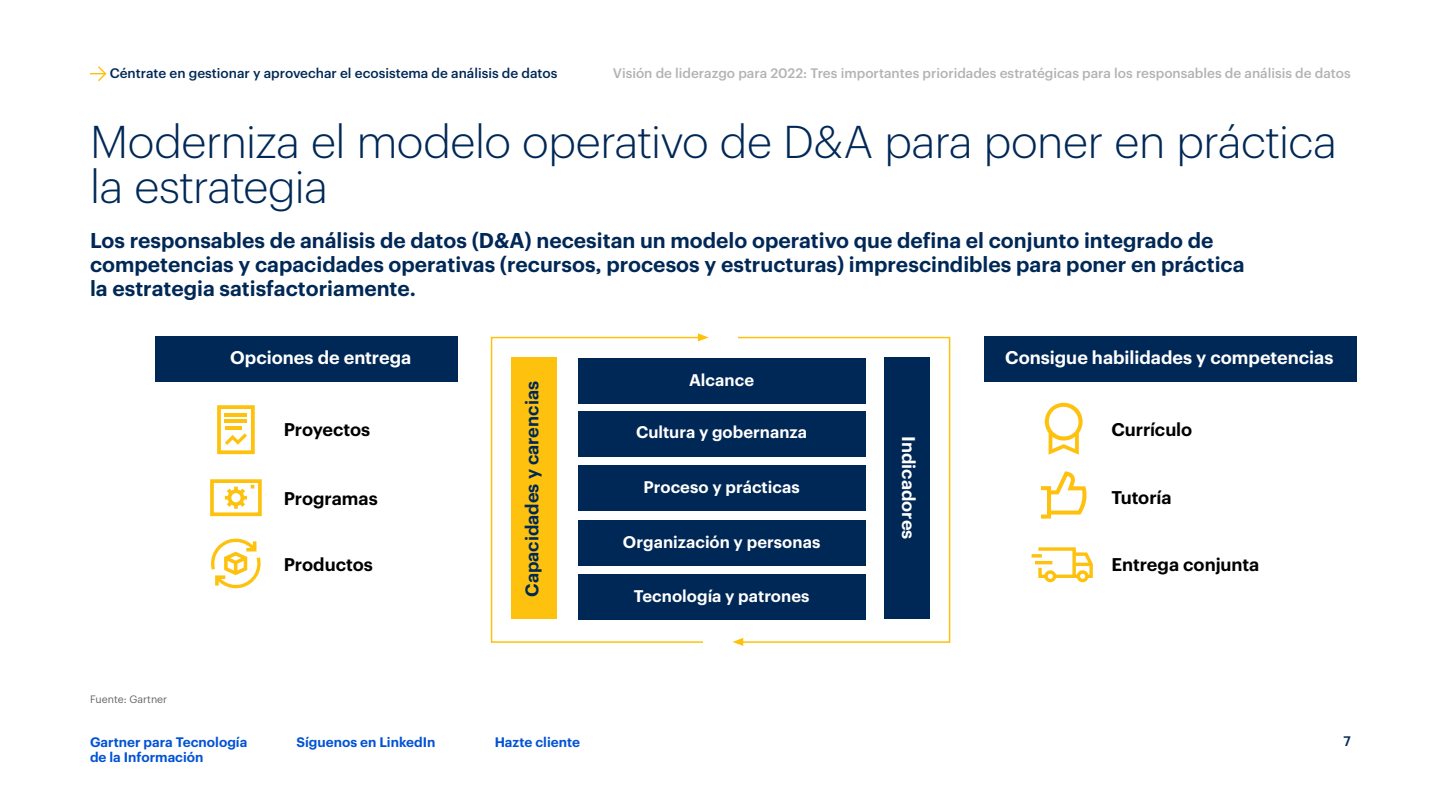
<style>
.page{position:relative;width:1440px;height:810px;background:#fff}
.page>*{position:absolute;margin:0;border:0;box-sizing:border-box;transform-origin:0 0}
.t1{font:300 45px/45px "Graphik";letter-spacing:-.01em;color:#002856}
.t2{font:600 21px/24px "Graphik";color:#002856}
.t3{font:600 18px "Graphik";color:#fff}
.t4{font:600 18px "Graphik";letter-spacing:-.005em;color:#000}
.t5{font:600 18px "Graphik";color:#002856}
.t6{font:600 16.5px "Graphik";letter-spacing:.005em;color:#fff}
.t7{font:500 13.5px "Graphik";color:#b3b3b3}
.t8{font:600 13.5px "Graphik";color:#0052d6}
.t9{font:500 13.5px "Graphik";color:#002856}
.t10{font:10.5px "Graphik";color:#666}
</style>
<div class="page">
<div style="left:155px;top:336px;width:303px;height:45px;background:#002856"></div>
<svg style="left:90px;top:66px;width:17px;height:15px"></svg>
<div style="left:984px;top:336px;width:373px;height:45px;background:#002856"></div>
<div style="left:512px;top:357px;width:45px;height:262px;background:#fec10d"></div>
<div style="left:578px;top:358px;width:287px;height:46px;background:#002856"></div>
<div style="left:578px;top:411px;width:287px;height:46px;background:#002856"></div>
<div style="left:578px;top:466px;width:287px;height:45px;background:#002856"></div>
<div style="left:578px;top:520px;width:287px;height:45px;background:#002856"></div>
<div style="left:578px;top:574px;width:287px;height:45px;background:#002856"></div>
<div style="left:884px;top:358px;width:46px;height:261px;background:#002856"></div>
<div style="left:491px;top:337px;width:459px;height:306px;border:2px solid #fec10d"></div>
<div style="left:703px;top:321px;width:35px;height:28px;background:#fff"></div>
<div style="left:703px;top:632px;width:35px;height:25px;background:#fff"></div>
<svg style="left:698px;top:333px;width:11px;height:8px"></svg>
<svg style="left:732px;top:638px;width:11px;height:8px"></svg>
<svg style="left:1031px;top:547px;width:62px;height:35px"></svg>
<svg style="left:217px;top:405px;width:38px;height:49px"></svg>
<hr style="left:225px;top:426px;width:17px;height:4px;background:#fec10d">
<hr style="left:225px;top:419px;width:22px;height:4px;background:#fec10d">
<hr style="left:225px;top:413px;width:22px;height:4px;background:#fec10d">
<svg style="left:211px;top:538px;width:50px;height:50px"></svg>
<svg style="left:210px;top:479px;width:52px;height:37px"></svg>
<svg style="left:1041px;top:471px;width:46px;height:48px"></svg>
<svg style="left:1044px;top:402px;width:39px;height:53px"></svg>
<p class="t9" style="left:110px;top:63px;width:449px">Céntrate en gestionar y aprovechar el ecosistema de análisis de datos</p>
<p class="t7" style="left:613px;top:63px;width:739px">Visión de liderazgo para 2022: Tres importantes prioridades estratégicas para los responsables de análisis de datos</p>
<h1 class="t1" style="left:90px;top:116px;width:1248px">Moderniza el modelo operativo de D&amp;A para poner en práctica la estrategia</h1>
<p class="t2" style="left:90px;top:227px;width:1156px">Los responsables de análisis de datos (D&amp;A) necesitan un modelo operativo que defina el conjunto integrado de competencias y capacidades operativas (recursos, procesos y estructuras) imprescindibles para poner en práctica la estrategia satisfactoriamente.</p>
<p class="t10" style="left:90px;top:691px;width:79px">Fuente: Gartner</p>
<p class="t3" style="left:230px;top:344px;width:183px">Opciones de entrega</p>
<p class="t4" style="left:284px;top:416px;width:88px">Proyectos</p>
<p class="t4" style="left:284px;top:485px;width:95px">Programas</p>
<p class="t4" style="left:284px;top:551px;width:90px">Productos</p>
<p class="t5" style="left:518px;top:597px;width:217px;rotate:-90deg">Capacidades y carencias</p>
<p class="t6" style="left:689px;top:367px;width:66px">Alcance</p>
<p class="t6" style="left:636px;top:420px;width:173px">Cultura y gobernanza</p>
<p class="t6" style="left:643px;top:474px;width:158px">Proceso y prácticas</p>
<p class="t6" style="left:623px;top:530px;width:199px">Organización y personas</p>
<p class="t6" style="left:634px;top:584px;width:177px">Tecnología y patrones</p>
<p class="t3" style="left:922px;top:436px;width:105px;rotate:90deg">Indicadores</p>
<p class="t3" style="left:1005px;top:344px;width:330px">Consigue habilidades y competencias</p>
<p class="t4" style="left:1111px;top:416px;width:82px">Currículo</p>
<p class="t4" style="left:1111px;top:484px;width:62px">Tutoría</p>
<p class="t4" style="left:1111px;top:551px;width:149px">Entrega conjunta</p>
<p class="t8" style="left:90px;top:732px;width:159px">Gartner para Tecnología</p>
<p class="t9" style="left:1343px;top:731px;width:9px">7</p>
<p class="t8" style="left:90px;top:747px;width:115px">de la Información</p>
<p class="t8" style="left:296px;top:732px;width:140px">Síguenos en LinkedIn</p>
<p class="t8" style="left:495px;top:732px;width:87px">Hazte cliente</p>
</div>
